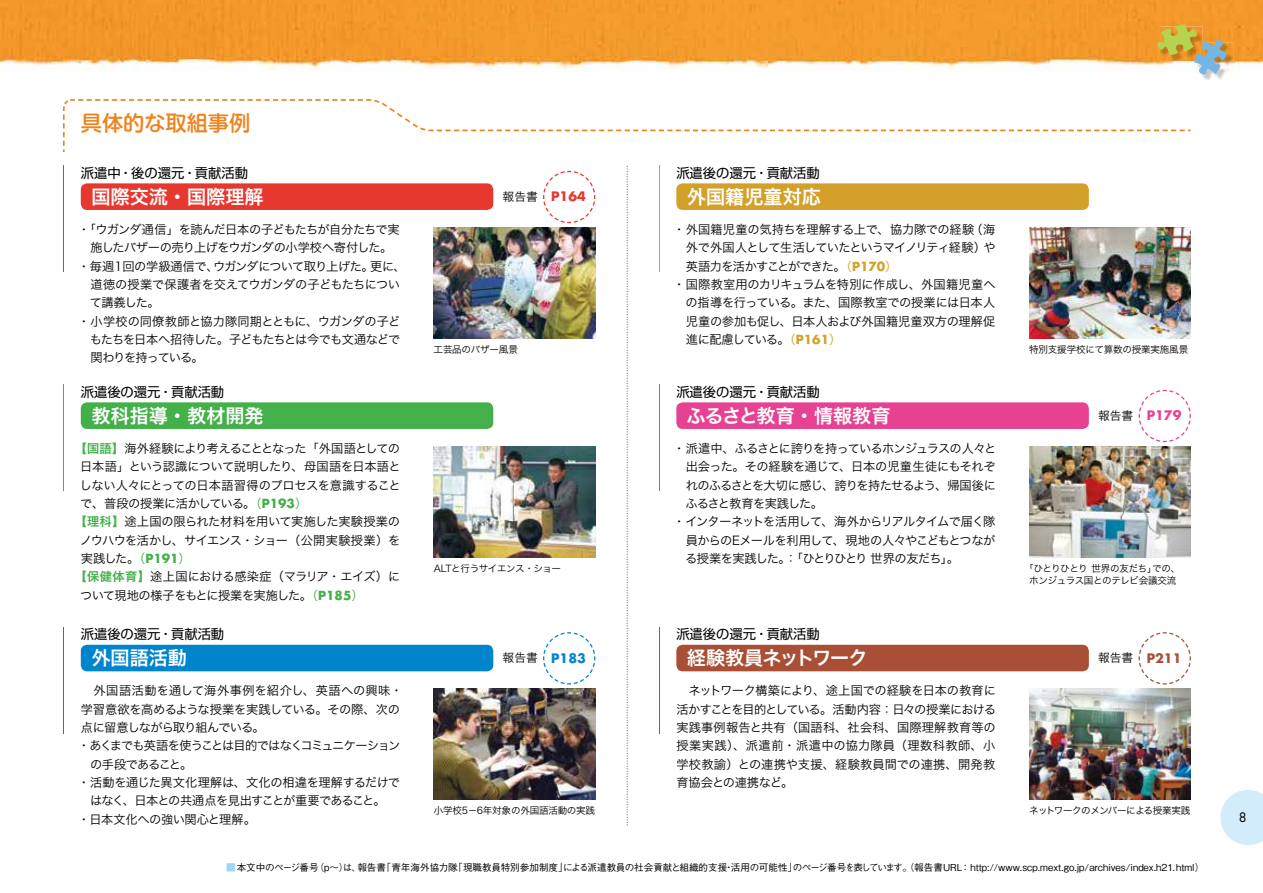
<style>
.page{position:relative;width:1263px;height:893px;background:#fff}
.page>*{position:absolute;margin:0;border:0;box-sizing:border-box;transform-origin:0 0}
.t1{font:21.3px "Shin M Go Pro Medium 90 pv RKSJ H";color:#ef831e}
.t2{font:19.2px "Hira Kaku Pro W6 90 pv RKSJ H";color:#fff}
.t3{font:19.2px "Hira Kaku Pro W6 90 pv RKSJ H";letter-spacing:-.03em;color:#fff}
.t4{font:19.2px "Hira Kaku Pro W6 90 pv RKSJ H";letter-spacing:-.04em;color:#fff}
.t5{font:13.35px "Shin Go Pro Regular 90 pv RKSJ H";color:#000}
.t6{font:700 12.75px "Futura";color:#e7382f}
.t7{font:700 12.75px "Futura";color:#0085cd}
.t8{font:700 12.75px "Futura";color:#e74291}
.t9{font:700 12.75px "Futura";color:#a84f36}
.t10{font:12.75px "Futura";color:#000}
.t11{font:12.15px/18.3px "Hira Kaku Pro W3 90 pv RKSJ H";letter-spacing:-.04em;color:#000;text-align:justify}
.t12{font:12.15px "Hira Kaku Pro W3 90 pv RKSJ H";letter-spacing:-.075em;color:#000}
.t13{font:12.15px "Hira Kaku Pro W3 90 pv RKSJ H";letter-spacing:-.065em;color:#000}
.t14{font:12.15px "Hira Kaku Pro W3 90 pv RKSJ H";letter-spacing:-.06em;color:#000}
.t15{font:12.15px "Hira Kaku Pro W3 90 pv RKSJ H";letter-spacing:-.02em;color:#000}
.t16{font:12.15px "Hira Kaku Pro W3 90 pv RKSJ H";letter-spacing:-.005em;color:#000}
.t17{font:12.15px "Hira Kaku Pro W3 90 pv RKSJ H";letter-spacing:-.08em;color:#000}
.t18{font:12.15px "Hira Kaku Pro W3 90 pv RKSJ H";letter-spacing:-.015em;color:#000}
.t19{font:12.15px "Hira Kaku Pro W3 90 pv RKSJ H";letter-spacing:-.01em;color:#000}
.t20{font:12.15px "Hira Kaku Pro W3 90 pv RKSJ H";letter-spacing:.03em;color:#000}
.t21{font:12.15px "Hira Kaku Pro W3 90 pv RKSJ H";color:#000}
.t22{font:12.15px "Hira Kaku Pro W3 90 pv RKSJ H";letter-spacing:-.09em;color:#000}
.t23{font:12.15px "Hira Kaku Pro W3 90 pv RKSJ H";letter-spacing:-.07em;color:#000}
.t24{font:9.6px "Gothic BBB Pro Medium 90 pv RKSJ H";color:#000}
.t25{font:9.6px/12.3px "Hira Kaku Pro W3 90 pv RKSJ H";letter-spacing:-.03em;color:#000;text-align:center}
.t26{font:9.6px "Hira Kaku Pro W3 90 pv RKSJ H";letter-spacing:-.05em;color:#000}
.s1{font-family:"Hira Kaku Pro W3 90 pv RKSJ H";font-weight:400;font-size:11.7px;color:#000}
.s2{font-family:"Hira Kaku Pro W6 90 pv RKSJ H";color:#43b049}
.s3{color:#43b049}
.s4{font-family:"Futura";font-weight:700;color:#43b049}
.s5{color:#d3a129}
.s6{font-family:"Futura";font-weight:700;color:#d3a129}
.s7{color:#9ed8f6}
</style>
<div class="page">
<img style="left:1px;top:0;width:1262px;height:72px">
<svg style="left:63px;top:99px;width:1128px;height:53px"></svg>
<img style="left:434px;top:227px;width:161px;height:111px">
<div style="left:81px;top:183px;width:412px;height:27px;background:#e7382f;border-radius:6px"></div>
<hr style="left:64px;top:166px;width:1px;height:106px;background:#e7382f">
<svg style="left:543px;top:171px;width:52px;height:52px"></svg>
<img style="left:434px;top:446px;width:161px;height:111px">
<div style="left:81px;top:402px;width:412px;height:27px;background:#43b049;border-radius:6px"></div>
<hr style="left:64px;top:385px;width:1px;height:106px;background:#43b049">
<img style="left:434px;top:689px;width:161px;height:110px">
<div style="left:81px;top:645px;width:412px;height:26px;background:#0085cd;border-radius:6px"></div>
<hr style="left:64px;top:627px;width:1px;height:106px;background:#0085cd">
<svg style="left:543px;top:632px;width:52px;height:52px"></svg>
<img style="left:1029px;top:227px;width:162px;height:111px">
<div style="left:676px;top:183px;width:413px;height:27px;background:#d3a129;border-radius:6px"></div>
<hr style="left:659px;top:166px;width:1px;height:106px;background:#d3a129">
<img style="left:1029px;top:446px;width:162px;height:111px">
<div style="left:676px;top:402px;width:413px;height:27px;background:#e74291;border-radius:6px"></div>
<hr style="left:659px;top:385px;width:1px;height:106px;background:#e74291">
<svg style="left:1138px;top:390px;width:53px;height:52px"></svg>
<img style="left:1029px;top:689px;width:162px;height:110px">
<div style="left:676px;top:645px;width:413px;height:26px;background:#a84f36;border-radius:6px"></div>
<hr style="left:659px;top:627px;width:1px;height:106px;background:#a84f36">
<svg style="left:1138px;top:632px;width:53px;height:52px"></svg>
<img style="left:1202px;top:42px;width:31px;height:38px">
<svg style="left:1157px;top:24px;width:70px;height:51px;background:#cdb777"></svg>
<svg style="left:1220px;top:790px;width:43px;height:55px"></svg>
<svg style="left:627px;top:166px;width:1px;height:660px"></svg>
<img style="left:0;top:0;width:1px;height:68px">
<h1 class="t1" style="left:81px;top:106px;width:171px">具体的な取組事例</h1>
<p class="t5" style="left:81px;top:161px;width:169px">派遣中・後の還元・貢献活動</p>
<h2 class="t2" style="left:91px;top:179px;width:174px">国際交流・国際理解</h2>
<p class="t6" style="left:503px;top:188px;width:85px"><span class="s1">報告書</span> P164</p>
<p class="t11" style="left:78px;top:219px;width:323px">・「ウガンダ通信」を読んだ日本の子どもたちが自分たちで実</p>
<p class="t11" style="left:90px;top:238px;width:304px">施したバザーの売り上げをウガンダの小学校へ寄付した。</p>
<p class="t11" style="left:78px;top:256px;width:330px">・毎週1回の学級通信で、ウガンダについて取り上げた。更に、</p>
<p class="t11" style="left:90px;top:274px;width:311px">道徳の授業で保護者を交えてウガンダの子どもたちについ</p>
<p class="t11" style="left:90px;top:293px;width:71px">て講義した。</p>
<p class="t16" style="left:78px;top:310px;width:324px">・小学校の同僚教師と協力隊同期とともに、ウガンダの子ど</p>
<p class="t17" style="left:90px;top:329px;width:312px">もたちを日本へ招待した。子どもたちとは今でも文通などで</p>
<p class="t22" style="left:90px;top:347px;width:115px">関わりを持っている。</p>
<p class="t25" style="left:434px;top:342px;width:86px">工芸品のバザー風景</p>
<p class="t5" style="left:81px;top:380px;width:145px">派遣後の還元・貢献活動</p>
<h2 class="t2" style="left:91px;top:398px;width:174px">教科指導・教材開発</h2>
<p class="t12" style="left:75px;top:438px;width:327px"><span class="s2">【国語】</span>海外経験により考えることとなった「外国語としての</p>
<p class="t11" style="left:80px;top:457px;width:322px">日本語」という認識について説明したり、母国語を日本語と</p>
<p class="t11" style="left:80px;top:475px;width:322px">しない人々にとっての日本語習得のプロセスを意識すること</p>
<p class="t11" style="left:80px;top:493px;width:229px">で、普段の授業に活かしている。<span class="s3">（</span><span class="s4">P193</span><span class="s3">）</span></p>
<p class="t15" style="left:75px;top:511px;width:327px"><span class="s2">【理科】</span>途上国の限られた材料を用いて実施した実験授業の</p>
<p class="t11" style="left:80px;top:530px;width:322px">ノウハウを活かし、サイエンス・ショー（公開実験授業）を</p>
<p class="t11" style="left:81px;top:548px;width:112px">実践した。<span class="s3">（</span><span class="s4">P191</span><span class="s3">）</span></p>
<p class="t11" style="left:75px;top:567px;width:327px"><span class="s2">【保健体育】</span>途上国における感染症（マラリア・エイズ）に</p>
<p class="t11" style="left:80px;top:585px;width:285px">ついて現地の様子をもとに授業を実施した。<span class="s3">（</span><span class="s4">P185</span><span class="s3">）</span></p>
<p class="t26" style="left:434px;top:560px;width:129px">ALTと行うサイエンス・ショー</p>
<p class="t5" style="left:81px;top:623px;width:145px">派遣後の還元・貢献活動</p>
<h2 class="t2" style="left:91px;top:641px;width:97px">外国語活動</h2>
<p class="t7" style="left:503px;top:649px;width:85px"><span class="s1">報告書</span> P183</p>
<p class="t20" style="left:81px;top:680px;width:323px">　外国語活動を通して海外事例を紹介し、英語への興味・</p>
<p class="t11" style="left:81px;top:699px;width:321px">学習意欲を高めるような授業を実践している。その際、次の</p>
<p class="t12" style="left:81px;top:717px;width:185px">点に留意しながら取り組んでいる。</p>
<p class="t12" style="left:78px;top:735px;width:324px">・あくまでも英語を使うことは目的ではなくコミュニケーション</p>
<p class="t23" style="left:90px;top:753px;width:104px">の手段であること。</p>
<p class="t11" style="left:78px;top:772px;width:324px">・活動を通じた異文化理解は、文化の相違を理解するだけで</p>
<p class="t14" style="left:90px;top:790px;width:297px">はなく、日本との共通点を見出すことが重要であること。</p>
<p class="t11" style="left:78px;top:809px;width:180px">・日本文化への強い関心と理解。</p>
<p class="t25" style="left:434px;top:804px;width:163px">小学校5－6年対象の外国語活動の実践</p>
<p class="t5" style="left:676px;top:161px;width:145px">派遣後の還元・貢献活動</p>
<h2 class="t2" style="left:687px;top:179px;width:135px">外国籍児童対応</h2>
<p class="t18" style="left:673px;top:219px;width:323px">・外国籍児童の気持ちを理解する上で、協力隊での経験（海</p>
<p class="t12" style="left:686px;top:237px;width:311px">外で外国人として生活していたというマイノリティ経験）や</p>
<p class="t13" style="left:686px;top:255px;width:213px">英語力を活かすことができた。<span class="s5">（</span><span class="s6">P170</span><span class="s5">）</span></p>
<p class="t19" style="left:673px;top:274px;width:324px">・国際教室用のカリキュラムを特別に作成し、外国籍児童へ</p>
<p class="t11" style="left:685px;top:293px;width:311px">の指導を行っている。また、国際教室での授業には日本人</p>
<p class="t21" style="left:686px;top:310px;width:311px">児童の参加も促し、日本人および外国籍児童双方の理解促</p>
<p class="t12" style="left:686px;top:329px;width:157px">進に配慮している。<span class="s5">（</span><span class="s6">P161</span><span class="s5">）</span></p>
<p class="t25" style="left:1029px;top:342px;width:161px">特別支援学校にて算数の授業実施風景</p>
<p class="t5" style="left:676px;top:380px;width:145px">派遣後の還元・貢献活動</p>
<h2 class="t3" style="left:687px;top:398px;width:205px">ふるさと教育・情報教育</h2>
<p class="t8" style="left:1098px;top:406px;width:85px"><span class="s1">報告書</span> P179</p>
<p class="t14" style="left:673px;top:438px;width:324px">・派遣中、ふるさとに誇りを持っているホンジュラスの人々と</p>
<p class="t15" style="left:686px;top:456px;width:311px">出会った。その経験を通じて、日本の児童生徒にもそれぞ</p>
<p class="t13" style="left:686px;top:474px;width:312px">れのふるさとを大切に感じ、誇りを持たせるよう、帰国後に</p>
<p class="t12" style="left:685px;top:493px;width:139px">ふるさと教育を実践した。</p>
<p class="t13" style="left:673px;top:511px;width:323px">・インターネットを活用して、海外からリアルタイムで届く隊</p>
<p class="t11" style="left:686px;top:530px;width:311px">員からのEメールを利用して、現地の人々やこどもとつなが</p>
<p class="t11" style="left:685px;top:548px;width:275px">る授業を実践した。：「ひとりひとり 世界の友だち」。</p>
<p class="t25" style="left:1024px;top:561px;width:158px">「ひとりひとり 世界の友だち」での、ホンジュラス国とのテレビ会議交流</p>
<p class="t5" style="left:676px;top:623px;width:145px">派遣後の還元・貢献活動</p>
<h2 class="t4" style="left:687px;top:641px;width:182px">経験教員ネットワーク</h2>
<p class="t9" style="left:1098px;top:649px;width:85px"><span class="s1">報告書</span> P211</p>
<p class="t11" style="left:676px;top:681px;width:321px">　ネットワーク構築により、途上国での経験を日本の教育に活かすことを目的としている。活動内容：日々の授業における実践事例報告と共有（国語科、社会科、国際理解教育等の授業実践）、派遣前・派遣中の協力隊員（理数科教師、小学校教諭）との連携や支援、経験教員間での連携、開発教育協会との連携など。</p>
<p class="t25" style="left:1029px;top:804px;width:163px">ネットワークのメンバーによる授業実践</p>
<p class="t24" style="left:226px;top:859px;width:979px"><span class="s7">■</span>本文中のページ番号（p～）は、報告書「青年海外協力隊「現職教員特別参加制度」による派遣教員の社会貢献と組織的支援・活用の可能性」のページ番号を表しています。（報告書URL：http://www.scp.mext.go.jp/archives/index.h21.html）</p>
<p class="t10" style="left:1239px;top:809px;width:9px">8</p>
</div>
